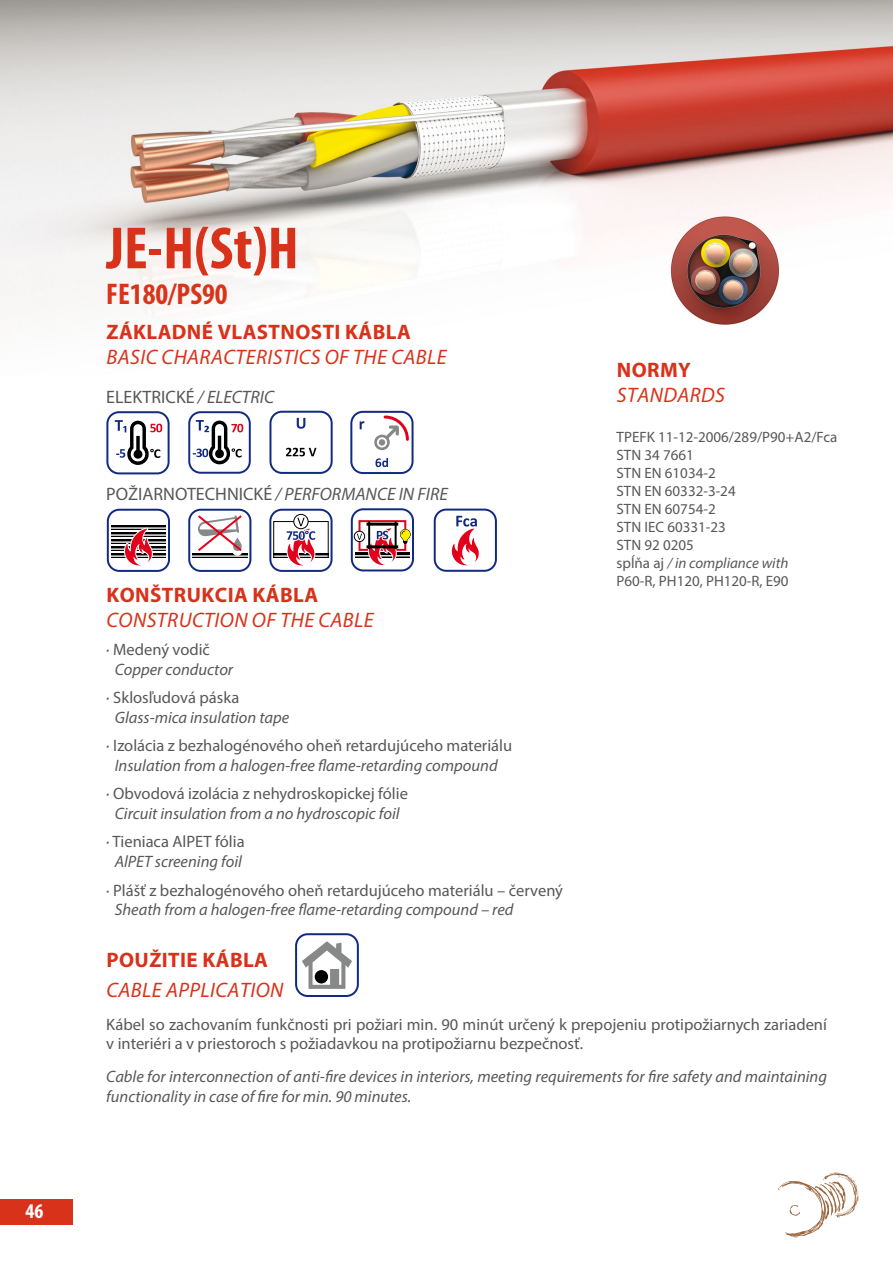
<style>
.page{position:relative;width:893px;height:1263px;background:#fff}
.page>*{position:absolute;margin:0;border:0;box-sizing:border-box;transform-origin:0 0}
.t1{font:700 condensed 60px "Myriad Pro";color:#d9321a}
.t2{font:700 condensed 30px "Myriad Pro";color:#d8341a}
.t3{font:italic 21px "Myriad Pro";letter-spacing:.02em;color:#d9321a}
.t4{font:700 21px "Myriad Pro";letter-spacing:.02em;color:#d9321a}
.t5{font:700 condensed 21px "Myriad Pro";color:#fff}
.t6{font:italic 18px "Myriad Pro";color:#58585a}
.t7{font:18px "Myriad Pro";color:#58585a}
.t8{font:16.5px/19.8px "Myriad Pro";color:#58585a}
.t9{font:italic 16.5px/19.8px "Myriad Pro";color:#58585a}
.t10{font:15px/18px "Myriad Pro";color:#58585a}
.s1{font-style:italic}
.s2{font-style:normal}
</style>
<div class="page">
<div style="left:0;top:1199px;width:72px;height:25px;background:#d9321a"></div>
<img style="left:0;top:0;width:893px;height:325px">
<svg style="left:778px;top:1172px;width:81px;height:65px"></svg>
<svg style="left:350px;top:411px;width:64px;height:63px"></svg>
<svg style="left:269px;top:411px;width:64px;height:63px"></svg>
<svg style="left:106px;top:411px;width:64px;height:63px"></svg>
<svg style="left:188px;top:411px;width:63px;height:63px"></svg>
<svg style="left:269px;top:508px;width:64px;height:64px"></svg>
<svg style="left:188px;top:509px;width:63px;height:63px"></svg>
<svg style="left:351px;top:508px;width:63px;height:63px"></svg>
<hr style="left:367px;top:523px;width:31px;height:3px;background:#000">
<hr style="left:367px;top:545px;width:31px;height:3px;background:#000">
<hr style="left:395px;top:521px;width:2px;height:28px;background:#000">
<hr style="left:368px;top:521px;width:2px;height:28px;background:#000">
<svg style="left:107px;top:508px;width:63px;height:64px"></svg>
<svg style="left:434px;top:509px;width:63px;height:63px"></svg>
<svg style="left:295px;top:933px;width:64px;height:64px"></svg>
<div style="left:315px;top:970px;width:13px;height:13px;background:#000;border-radius:50%"></div>
<p class="t5" style="left:26px;top:1198px;width:19px">46</p>
<h1 class="t1" style="left:106px;top:211px;width:194px">JE-H(St)H</h1>
<h2 class="t2" style="left:106px;top:275px;width:123px">FE180/PS90</h2>
<p class="t4" style="left:107px;top:318px;width:306px">ZÁKLADNÉ VLASTNOSTI KÁBLA</p>
<p class="t3" style="left:107px;top:344px;width:342px">BASIC CHARACTERISTICS OF THE CABLE</p>
<p class="t7" style="left:106px;top:386px;width:169px">ELEKTRICKÉ <span class="s1">/ ELECTRIC</span></p>
<p class="t4" style="left:617px;top:356px;width:76px">NORMY</p>
<p class="t3" style="left:617px;top:382px;width:110px">STANDARDS</p>
<p class="t10" style="left:617px;top:428px;width:222px">TPEFK 11-12-2006/289/P90+A2/Fca<br>STN 34 7661<br>STN EN 61034-2<br>STN EN 60332-3-24<br>STN EN 60754-2<br>STN IEC 60331-23<br>STN 92 0205<br>spĺňa aj <span class="s1">/ in compliance with<br></span>P60-R, PH120, PH120-R, E90</p>
<p class="t6" style="left:106px;top:483px;width:343px"><span class="s2">POŽIARNOTECHNICKÉ</span> / PERFORMANCE IN FIRE</p>
<p class="t4" style="left:107px;top:581px;width:213px">KONŠTRUKCIA KÁBLA</p>
<p class="t3" style="left:107px;top:607px;width:269px">CONSTRUCTION OF THE CABLE</p>
<p class="t8" style="left:106px;top:639px;width:105px">· Medený vodič</p>
<p class="t9" style="left:115px;top:659px;width:120px">Copper conductor</p>
<p class="t8" style="left:106px;top:687px;width:135px">· Sklosľudová páska</p>
<p class="t9" style="left:115px;top:707px;width:176px">Glass-mica insulation tape</p>
<p class="t8" style="left:106px;top:735px;width:407px">· Izolácia z bezhalogénového oheň retardujúceho materiálu</p>
<p class="t9" style="left:115px;top:755px;width:384px">Insulation from a halogen-free flame-retarding compound</p>
<p class="t8" style="left:106px;top:784px;width:303px">· Obvodová izolácia z nehydroskopickej fólie</p>
<p class="t9" style="left:115px;top:803px;width:286px">Circuit insulation from a no hydroscopic foil</p>
<p class="t8" style="left:106px;top:832px;width:140px">· Tieniaca AlPET fólia</p>
<p class="t9" style="left:115px;top:851px;width:129px">AlPET screening foil</p>
<p class="t8" style="left:106px;top:880px;width:458px">· Plášť z bezhalogénového oheň retardujúceho materiálu – červený</p>
<p class="t9" style="left:115px;top:900px;width:400px">Sheath from a halogen-free flame-retarding compound – red</p>
<p class="t4" style="left:107px;top:946px;width:163px">POUŽITIE KÁBLA</p>
<p class="t3" style="left:107px;top:977px;width:178px">CABLE APPLICATION</p>
<p class="t8" style="left:106px;top:1014px;width:722px">Kábel so zachovaním funkčnosti pri požiari min. 90 minút určený k prepojeniu protipožiarnych zariadení v interiéri a v priestoroch s požiadavkou na protipožiarnu bezpečnosť.</p>
<p class="t9" style="left:106px;top:1066px;width:722px">Cable for interconnection of anti-fire devices in interiors, meeting requirements for fire safety and maintaining functionality in case of fire for min. 90 minutes.</p>
</div>
